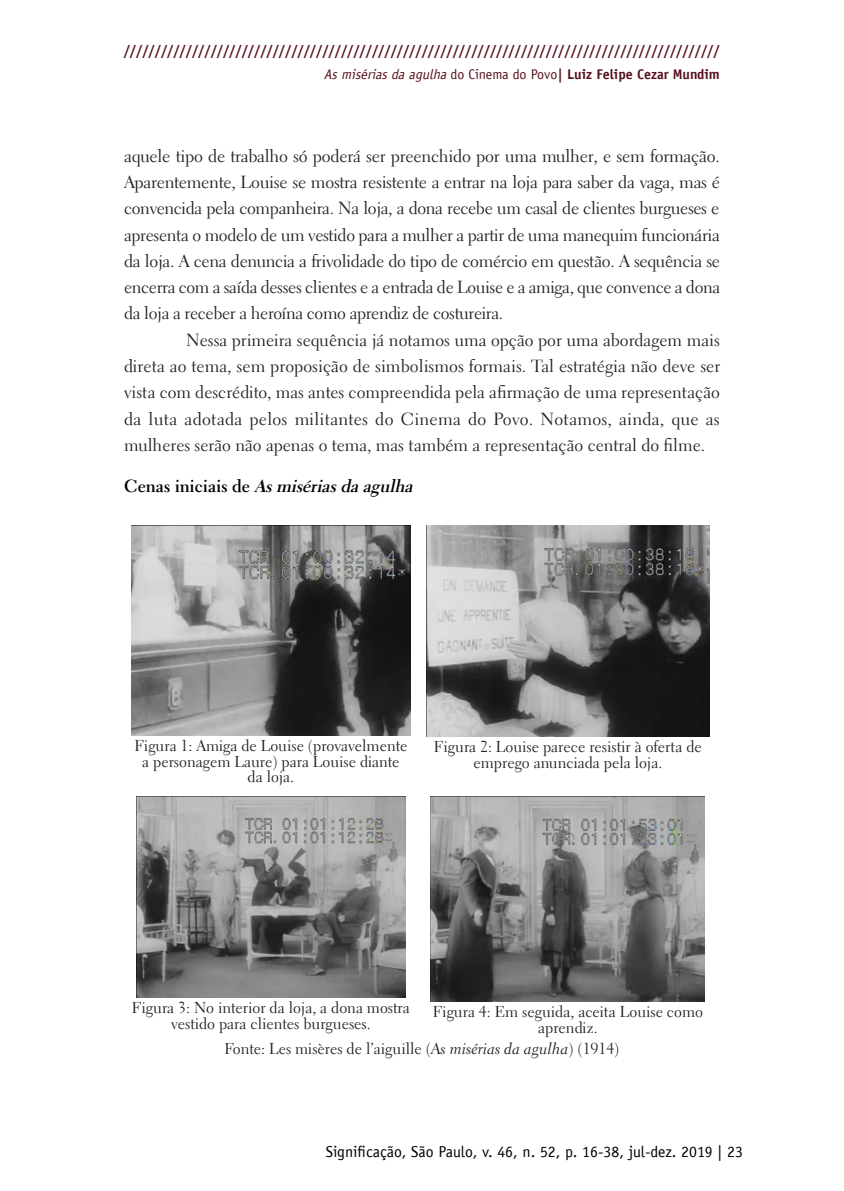
<style>
.page{position:relative;width:844px;height:1191px;background:#fff}
.page>*{position:absolute;margin:0;border:0;box-sizing:border-box;transform-origin:0 0}
.TEXTO{font:17.5px/26.2px "Electra LT Std";letter-spacing:-.01em;color:#231f20;text-align:justify}
.Sub_1{font:italic 700 17.5px "Electra LT Std";color:#000}
.Tit_figura{font:15.75px/15.8px "Electra LT Std";color:#231f20;text-align:center}
.t1{font:15.75px "Officina Sans LT";color:#000}
.Fonte_figura{font:15.75px "Electra LT Std";color:#231f20}
.t2{font:700 14px "Officina Sans LT";color:#56111d}
.s1{font-weight:400;font-style:italic}
.s2{font-weight:400}
.s3{font-style:normal}
.s4{font-family:"Electra LT Std Cursive"}
</style>
<div class="page">
<img style="left:131px;top:525px;width:279px;height:210px">
<img style="left:426px;top:525px;width:283px;height:211px">
<img style="left:136px;top:796px;width:269px;height:201px">
<img style="left:431px;top:796px;width:273px;height:205px">
<p class="t2" style="left:124px;top:41px;width:597px">////////////////////////////////////////////////////////////////////////////////////////////////</p>
<p class="t2" style="left:324px;top:66px;width:397px"><span class="s1">Asmisériasdaagulha</span><span class="s2">do Cinema do Povo</span>| Luiz Felipe Cezar Mundim</p>
<p class="TEXTO" style="left:124px;top:143px;width:597px">aquele tipo de trabalho só poderá ser preenchido por uma mulher, e sem formação.<br>Aparentemente, Louise se mostra resistente a entrar na loja para saber da vaga, mas é convencida pela companheira. Na loja, a dona recebe um casal de clientes burgueses e apresenta o modelo de um vestido para a mulher a partir de uma manequim funcionária da loja. A cena denuncia a frivolidade do tipo de comércio em questão. A sequência se encerra com a saída desses clientes e a entrada de Louise e a amiga, que convence a dona da loja a receber a heroína como aprendiz de costureira.</p>
<p class="TEXTO" style="left:124px;top:327px;width:597px;text-indent:62px">Nessa primeira sequência já notamos uma opção por uma abordagem mais direta ao tema, sem proposição de simbolismos formais. Tal estratégia não deve ser vista com descrédito, mas antes compreendida pela afirmação de uma representação da luta adotada pelos militantes do Cinema do Povo. Notamos, ainda, que as mulheres serão não apenas o tema, mas também a representação central do filme.</p>
<p class="Sub_1" style="left:124px;top:475px;width:295px"><span class="s3">C e n a s i n i c i a i s d e</span> Asmisériasdaagulha</p>
<p class="Tit_figura" style="left:134px;top:737px;width:274px">Figura 1: Amiga de Louise (provavelmente a personagem Laure) para Louise diante da loja.</p>
<p class="Tit_figura" style="left:434px;top:739px;width:269px">Figura 2: Louise parece resistir à oferta de emprego anunciada pela loja.</p>
<p class="Tit_figura" style="left:132px;top:1000px;width:279px">Figura 3: No interior da loja, a dona mostra vestido para clientes burgueses.</p>
<p class="Tit_figura" style="left:432px;top:1003px;width:272px">Figura 4: Em seguida, aceita Louise como aprendiz.</p>
<p class="Fonte_figura" style="left:224px;top:1038px;width:396px">Fonte: Les misères de l’aiguille (<span class="s4">As misérias da agulha</span>) (1914)</p>
<p class="t1" style="left:325px;top:1142px;width:418px">Significação, São Paulo, v. 46, n. 52, p. 16-38, jul-dez. 2019 | 23</p>
</div>
